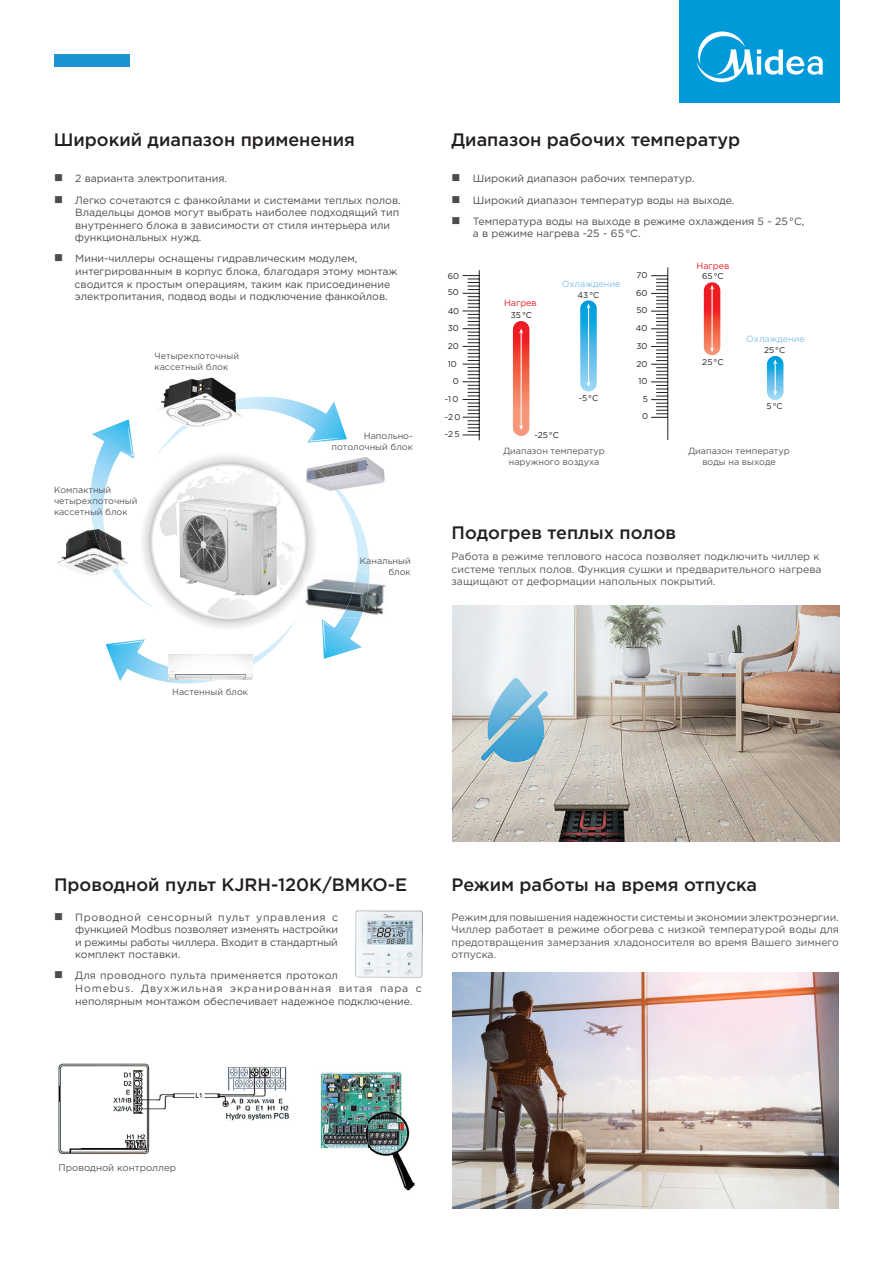
<style>
.page{position:relative;width:893px;height:1263px;background:#fff}
.page>*{position:absolute;margin:0;border:0;box-sizing:border-box;transform-origin:0 0}
.t1{font:500 18px "Gotham Pro";color:#231f20}
.t2{font:10.5px/12.6px "Gotham Pro";color:#4b4c4d}
.t3{font:10.5px/12.6px "Gotham Pro";color:#57585a}
.t4{font:10.5px/12.6px "Gotham Pro";letter-spacing:.02em;color:#4b4c4d}
.t5{font:9.6px "Gotham Pro";color:#57585a}
.t6{font:9px/10.8px "Gotham Pro";color:#57585a}
.t7{font:9px "Gotham Pro";color:#82c1ea}
.t8{font:9px "Gotham Pro";color:#ee1d23}
.t9{font:8.4px/17.5px "Gotham Pro";color:#231f20;text-align:center}
</style>
<div class="page">
<div style="left:679px;top:0;width:161px;height:103px;background:#0099da"></div>
<svg style="left:696px;top:32px;width:127px;height:50px"></svg>
<div style="left:54px;top:54px;width:75px;height:12px;background:#1c94d2"></div>
<img style="left:58px;top:1063px;width:357px;height:128px">
<div style="left:59px;top:1156px;width:129px;height:22px;background:#fff"></div>
<img style="left:452px;top:605px;width:388px;height:237px">
<img style="left:358px;top:457px;width:27px;height:30px">
<svg style="left:90px;top:397px;width:268px;height:287px"></svg>
<img style="left:312px;top:467px;width:33px;height:29px">
<img style="left:303px;top:572px;width:83px;height:46px">
<img style="left:303px;top:572px;width:9px;height:18px">
<img style="left:341px;top:572px;width:29px;height:46px">
<img style="left:168px;top:654px;width:84px;height:25px">
<img style="left:157px;top:377px;width:86px;height:55px">
<img style="left:175px;top:398px;width:68px;height:34px">
<img style="left:57px;top:528px;width:71px;height:51px">
<img style="left:93px;top:528px;width:32px;height:51px">
<svg style="left:580px;top:300px;width:17px;height:91px"></svg>
<hr style="left:588px;top:307px;width:1px;height:77px;background:#fff">
<svg style="left:586px;top:303px;width:4px;height:5px"></svg>
<svg style="left:586px;top:382px;width:4px;height:5px"></svg>
<svg style="left:513px;top:321px;width:16px;height:115px;background:#f26753"></svg>
<hr style="left:521px;top:332px;width:1px;height:95px;background:#fff">
<svg style="left:519px;top:328px;width:4px;height:5px"></svg>
<svg style="left:519px;top:425px;width:4px;height:5px"></svg>
<hr style="left:479px;top:270px;width:1px;height:170px;background:#231f20">
<svg style="left:463px;top:275px;width:16px;height:161px"></svg>
<svg style="left:767px;top:356px;width:16px;height:44px"></svg>
<hr style="left:775px;top:363px;width:1px;height:30px;background:#fff">
<svg style="left:773px;top:359px;width:4px;height:5px"></svg>
<svg style="left:773px;top:391px;width:4px;height:5px"></svg>
<svg style="left:704px;top:282px;width:16px;height:73px"></svg>
<hr style="left:711px;top:288px;width:2px;height:61px;background:#fff">
<svg style="left:710px;top:285px;width:4px;height:5px"></svg>
<svg style="left:710px;top:348px;width:4px;height:4px"></svg>
<hr style="left:667px;top:267px;width:1px;height:173px;background:#231f20">
<svg style="left:651px;top:275px;width:17px;height:143px"></svg>
<img style="left:452px;top:972px;width:387px;height:237px">
<img style="left:355px;top:910px;width:68px;height:68px">
<h1 class="t1" style="left:54px;top:130px;width:303px">Широкий диапазон применения</h1>
<p class="t2" style="left:54px;top:172px;width:174px">■ 2 варианта электропитания.</p>
<p class="t2" style="left:75px;top:193px;width:327px;text-indent:-21px">■ Легко сочетаются с фанкойлами и системами теплых полов.<br>Владельцы домов могут выбрать наиболее подходящий тип внутреннего блока в зависимости от стиля интерьера или функциональных нужд.</p>
<p class="t2" style="left:75px;top:252px;width:324px;text-indent:-20px">■ Мини-чиллеры оснащены гидравлическим модулем, интегрированным в корпус блока, благодаря этому монтаж сводится к простым операциям, таким как присоединение электропитания, подвод воды и подключение фанкойлов.</p>
<p class="t6" style="left:155px;top:351px;width:86px">Четырехпоточный кассетный блок</p>
<p class="t6" style="left:54px;top:485px;width:85px">Компактный четырехпоточный кассетный блок</p>
<p class="t6" style="left:331px;top:431px;width:83px;text-align:right">Напольно&shy;потолочный блок</p>
<p class="t6" style="left:360px;top:556px;width:52px;text-align:right">Канальный блок</p>
<h1 class="t1" style="left:452px;top:130px;width:290px">Диапазон рабочих температур</h1>
<p class="t2" style="left:452px;top:172px;width:244px">■ Широкий диапазон рабочих температур.</p>
<p class="t2" style="left:452px;top:193px;width:284px">■ Широкий диапазон температур воды на выходе.</p>
<p class="t2" style="left:473px;top:215px;width:333px;text-indent:-21px">■ Температура воды на выходе в режиме охлаждения 5 ~ 25 °C, а в режиме нагрева -25 ~ 65 °C.</p>
<p class="t9" style="left:448px;top:267px;width:13px">60</p>
<p class="t9" style="left:448px;top:284px;width:13px">50</p>
<p class="t9" style="left:448px;top:302px;width:13px">40</p>
<p class="t8" style="left:504px;top:298px;width:34px">Нагрев</p>
<p class="t9" style="left:511px;top:306px;width:23px">35 °С</p>
<p class="t7" style="left:562px;top:278px;width:60px">Охлаждение</p>
<p class="t9" style="left:578px;top:286px;width:23px">43 °С</p>
<p class="t9" style="left:636px;top:266px;width:13px">70</p>
<p class="t9" style="left:636px;top:284px;width:13px">60</p>
<p class="t9" style="left:636px;top:302px;width:13px">50</p>
<p class="t8" style="left:696px;top:261px;width:34px">Нагрев</p>
<p class="t9" style="left:702px;top:267px;width:23px">65 °С</p>
<p class="t9" style="left:448px;top:319px;width:13px">30</p>
<p class="t9" style="left:636px;top:319px;width:13px">40</p>
<p class="t9" style="left:448px;top:337px;width:13px">20</p>
<p class="t9" style="left:636px;top:337px;width:13px">30</p>
<p class="t7" style="left:746px;top:334px;width:60px">Охлаждение</p>
<p class="t9" style="left:764px;top:341px;width:23px">25 °С</p>
<p class="t9" style="left:448px;top:355px;width:11px">10</p>
<p class="t9" style="left:445px;top:390px;width:17px;text-align:left">-10 -20 -25</p>
<p class="t9" style="left:453px;top:373px;width:8px">0</p>
<p class="t9" style="left:534px;top:426px;width:26px">-25 °С</p>
<p class="t9" style="left:579px;top:389px;width:21px">-5 °С</p>
<p class="t9" style="left:636px;top:355px;width:13px">20</p>
<p class="t9" style="left:638px;top:372px;width:11px">10<br>5</p>
<p class="t9" style="left:642px;top:407px;width:8px">0</p>
<p class="t9" style="left:702px;top:353px;width:23px">25 °С</p>
<p class="t9" style="left:766px;top:397px;width:18px">5 °С</p>
<p class="t6" style="left:503px;top:446px;width:103px;text-align:center">Диапазон температур наружного воздуха</p>
<p class="t6" style="left:688px;top:446px;width:103px;text-align:center">Диапазон температур воды на выходе</p>
<h1 class="t1" style="left:452px;top:522px;width:226px">Подогрев теплых полов</h1>
<p class="t3" style="left:452px;top:550px;width:372px">Работа в режиме теплового насоса позволяет подключить чиллер к системе теплых полов. Функция сушки и предварительного нагрева защищают от деформации напольных покрытий.</p>
<p class="t6" style="left:172px;top:686px;width:77px">Настенный блок</p>
<h1 class="t1" style="left:54px;top:874px;width:355px">Проводной пульт KJRH-120K/BMKO-E</h1>
<p class="t2" style="left:75px;top:910px;width:264px;text-align:justify;text-indent:-21px">■ Проводной сенсорный пульт управления с функцией Modbus позволяет изменять настройки и режимы работы чиллера. Входит в стандартный комплект поставки.</p>
<p class="t4" style="left:75px;top:969px;width:348px;text-indent:-21px">■ Для проводного пульта применяется протокол<br>Homebus. Двухжильная экранированная витая пара с неполярным монтажом обеспечивает надежное подключение.</p>
<h1 class="t1" style="left:452px;top:874px;width:307px">Режим работы на время отпуска</h1>
<p class="t3" style="left:452px;top:910px;width:389px;text-align:justify">Режим для повышения надежности системы и экономии электроэнергии.<br>Чиллер работает в режиме обогрева с низкой температурой воды для предотвращения замерзания хладоносителя во время Вашего зимнего отпуска.</p>
<p class="t5" style="left:59px;top:1162px;width:119px">Проводной контроллер</p>
</div>
